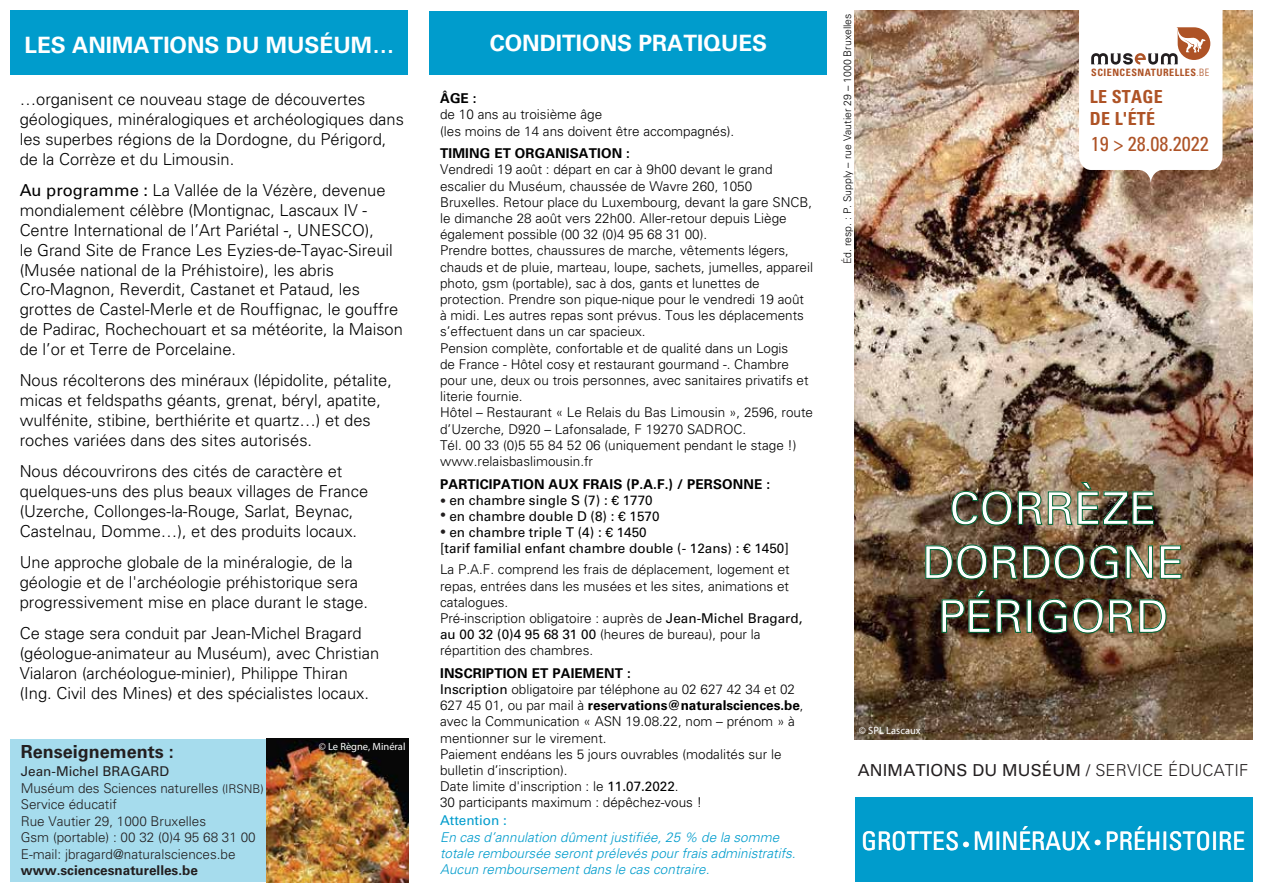
<style>
.page{position:relative;width:1263px;height:893px;background:#fff}
.page>*{position:absolute;margin:0;border:0;box-sizing:border-box;transform-origin:0 0}
.t1{font:45px/54px "Univers LT Std";color:#fff;text-align:center}
.t2{font:condensed 25.5px "Univers LT Std";color:#fff}
.t3{font:700 22.5px "Univers LT Std";color:#fff}
.t4{font:condensed 20.25px "Univers LT Std";color:#ae5326}
.t5{font:700 18px "Univers LT Std";color:#231f20}
.t6{font:700 condensed 18px/21.6px "Univers LT Std";letter-spacing:.015em;color:#ae5326}
.t7{font:300 16.5px/19.8px "Univers LT Std";color:#000}
.t8{font:16.5px "Univers LT Std";letter-spacing:.01em;color:#231f20}
.t9{font:300 13.5px/16.2px "Univers LT Std";color:#000}
.t10{font:300 13.5px/16.5px "Univers LT Std";color:#231f20}
.t11{font:italic 300 13.5px/16.2px "Univers LT Std";color:#009ccc}
.t12{font:13.5px/16.2px "Univers LT Std";color:#000}
.t13{font:700 13.5px "Univers LT Std";letter-spacing:.01em;color:#000}
.t14{font:700 13.5px "Univers LT Std";color:#231f20}
.t15{font:13.5px "Univers LT Std";color:#009ccc}
.t16{font:300 10.5px "Univers LT Std";color:#000}
.t17{font:10.5px "Myriad Pro";color:#fff}
.t18{font:700 condensed 10.2px "Univers LT Std";letter-spacing:.05em;color:#ae5326}
.s1{font-weight:400}
.s2{font-size:12px}
.s3{font-weight:300;font-size:12px;color:#231f20}
.s4{font-weight:700}
.s5{color:#231f20}
.s6{font-weight:300}
.s7{font-size:18px}
</style>
<div class="page">
<div style="left:11px;top:11px;width:397px;height:64px;background:#009ccc"></div>
<div style="left:429px;top:11px;width:398px;height:63px;background:#009ccc"></div>
<div style="left:855px;top:798px;width:397px;height:84px;background:#009ccc"></div>
<div style="left:11px;top:739px;width:397px;height:143px;background:#a6dced"></div>
<img style="left:267px;top:739px;width:141px;height:143px">
<img style="left:855px;top:11px;width:397px;height:728px">
<svg style="left:951px;top:491px;width:61px;height:34px;background:#47452f"></svg>
<svg style="left:1018px;top:492px;width:24px;height:33px"></svg>
<img style="left:1048px;top:482px;width:106px;height:43px">
<svg style="left:925px;top:545px;width:62px;height:34px;background:#4b472e"></svg>
<svg style="left:993px;top:546px;width:24px;height:33px"></svg>
<svg style="left:1023px;top:545px;width:61px;height:34px;background:#3d3922"></svg>
<svg style="left:1090px;top:545px;width:28px;height:34px"></svg>
<svg style="left:1126px;top:546px;width:27px;height:33px"></svg>
<svg style="left:1160px;top:546px;width:21px;height:33px"></svg>
<svg style="left:942px;top:590px;width:48px;height:43px;background:#38331e"></svg>
<svg style="left:997px;top:600px;width:24px;height:33px"></svg>
<div style="left:1027px;top:600px;width:5px;height:32px;border:1px solid #006838"></div>
<svg style="left:1038px;top:599px;width:29px;height:34px"></svg>
<svg style="left:1073px;top:599px;width:30px;height:34px"></svg>
<svg style="left:1109px;top:600px;width:24px;height:33px"></svg>
<svg style="left:1139px;top:600px;width:27px;height:33px"></svg>
<svg style="left:1079px;top:11px;width:143px;height:173px"></svg>
<h3 class="t3" style="left:25px;top:31px;width:372px">LES ANIMATIONS DU MUSÉUM…</h3>
<h3 class="t3" style="left:490px;top:29px;width:279px">CONDITIONS PRATIQUES</h3>
<p class="t7" style="left:20px;top:90px;width:386px">…organisent ce nouveau stage de découvertes géologiques, minéralogiques et archéologiques dans les superbes régions de la Dordogne, du Périgord, de la Corrèze et du Limousin.</p>
<p class="t7" style="left:20px;top:181px;width:385px"><span class="s1">Au programme :</span> La Vallée de la Vézère, devenue mondialement célèbre (Montignac, Lascaux IV - Centre International de l’Art Pariétal -, UNESCO),<br>le Grand Site de France Les Eyzies-de-Tayac-Sireuil (Musée national de la Préhistoire), les abris Cro-Magnon, Reverdit, Castanet et Pataud, les grottes de Castel-Merle et de Rouffignac, le gouffre de Padirac, Rochechouart et sa météorite, la Maison de l’or et Terre de Porcelaine.</p>
<p class="t7" style="left:20px;top:371px;width:374px">Nous récolterons des minéraux (lépidolite, pétalite, micas et feldspaths géants, grenat, béryl, apatite, wulfénite, stibine, berthiérite et quartz…) et des roches variées dans des sites autorisés.</p>
<p class="t7" style="left:20px;top:461px;width:350px">Nous découvrirons des cités de caractère et quelques-uns des plus beaux villages de France (Uzerche, Collonges-la-Rouge, Sarlat, Beynac, Castelnau, Domme…), et des produits locaux.</p>
<p class="t7" style="left:20px;top:552px;width:350px">Une approche globale de la minéralogie, de la géologie et de l'archéologie préhistorique sera progressivement mise en place durant le stage.</p>
<p class="t7" style="left:20px;top:623px;width:361px">Ce stage sera conduit par Jean-Michel Bragard (géologue-animateur au Muséum), avec Christian Vialaron (archéologue-minier), Philippe Thiran (Ing. Civil des Mines) et des spécialistes locaux.</p>
<h3 class="t5" style="left:21px;top:741px;width:155px">Renseignements :</h3>
<p class="t10" style="left:21px;top:763px;width:244px"><span class="s1">Jean-Michel BRAGARD<br></span>Muséum des Sciences naturelles <span class="s2">(IRSNB)<br></span>Service éducatif<br>Rue Vautier 29, 1000 Bruxelles<br>Gsm (portable) : 00 32 (0)4 95 68 31 00<br>E-mail: jbragard@naturalsciences.be</p>
<p class="t14" style="left:21px;top:863px;width:179px">www.sciencesnaturelles.be</p>
<p class="t17" style="left:319px;top:740px;width:88px">© Le Règne, Minéral</p>
<p class="t13" style="left:440px;top:91px;width:38px">ÂGE :</p>
<p class="t9" style="left:440px;top:107px;width:296px">de 10 ans au troisième âge<br>(les moins de 14 ans doivent être accompagnés).</p>
<p class="t13" style="left:440px;top:146px;width:191px">TIMING ET ORGANISATION :</p>
<p class="t9" style="left:440px;top:162px;width:374px">Vendredi 19 août : départ en car à 9h00 devant le grand escalier du Muséum, chaussée de Wavre 260, 1050<br>Bruxelles. Retour place du Luxembourg, devant la gare SNCB, le dimanche 28 août vers 22h00. Aller-retour depuis Liège également possible (00 32 (0)4 95 68 31 00).<br>Prendre bottes, chaussures de marche, vêtements légers, chauds et de pluie, marteau, loupe, sachets, jumelles, appareil photo, gsm (portable), sac à dos, gants et lunettes de protection. Prendre son pique-nique pour le vendredi 19 août à midi. Les autres repas sont prévus. Tous les déplacements s’effectuent dans un car spacieux.<br>Pension complète, confortable et de qualité dans un Logis<br>de France - Hôtel cosy et restaurant gourmand -. Chambre pour une, deux ou trois personnes, avec sanitaires privatifs et literie fournie.<br>Hôtel – Restaurant « Le Relais du Bas Limousin », 2596, route d’Uzerche, D920 – Lafonsalade, F 19270 SADROC.<br>Tél. 00 33 (0)5 55 84 52 06 (uniquement pendant le stage !) www.relaisbaslimousin.fr</p>
<p class="t13" style="left:440px;top:476px;width:331px">PARTICIPATION AUX FRAIS (P.A.F.) / PERSONNE :</p>
<p class="t12" style="left:440px;top:492px;width:214px"><span class="s3">•</span> en chambre single S (7) : € 1770</p>
<p class="t12" style="left:440px;top:508px;width:221px"><span class="s3">•</span> en chambre double D (8) : € 1570</p>
<p class="t12" style="left:440px;top:524px;width:350px"><span class="s3">•</span> en chambre triple T (4) : € 1450<br>[tarif familial enfant chambre double (- 12ans) : € 1450]</p>
<p class="t9" style="left:440px;top:561px;width:364px">La P.A.F. comprend les frais de déplacement, logement et repas, entrées dans les musées et les sites, animations et catalogues.<br>Pré-inscription obligatoire : auprès de <span class="s1">Jean-Michel Bragard, au 00 32 (0)4 95 68 31 00</span> (heures de bureau), pour la répartition des chambres.</p>
<p class="t9" style="left:440px;top:665px;width:365px"><span class="s4">INSCRIPTION ET PAIEMENT :<br></span><span class="s1">Inscription</span> obligatoire par téléphone au 02 627 42 34 et 02<br>627 45 01, ou par mail à <span class="s4">reservations@naturalsciences.be</span>, avec la Communication « ASN 19.08.22, nom – prénom » à mentionner sur le virement.<br>Paiement endéans les 5 jours ouvrables (modalités sur le bulletin d’inscription).<br>Date limite d'inscription : le <span class="s1">11.07.2022</span>.<br>30 participants maximum : dépêchez-vous !</p>
<p class="t15" style="left:440px;top:813px;width:68px">Attention :</p>
<p class="t11" style="left:440px;top:829px;width:357px">En cas d’annulation dûment justifiée, 25 % de la somme totale remboursée seront prélevés pour frais administratifs.<br>Aucun remboursement dans le cas contraire.</p>
<p class="t16" style="left:841px;top:264px;width:252px;rotate:-90deg"><span class="s5">É</span>d. resp. : P. Supply – rue Vautier 29 – 1000 Bruxelles</p>
<p class="t18" style="left:1091px;top:66px;width:120px">SCIENCESNATURELLES<span class="s6">.BE</span></p>
<h3 class="t6" style="left:1090px;top:86px;width:74px">LE STAGE<br>DE L'ÉTÉ</h3>
<h3 class="t4" style="left:1091px;top:131px;width:120px">19 &gt; 28.08.2022</h3>
<h1 class="t1" style="left:922px;top:482px;width:264px">CORRÈZE<br>DORDOGNE<br>PÉRIGORD</h1>
<p class="t17" style="left:859px;top:724px;width:63px">© SPL Lascaux</p>
<p class="t8" style="left:858px;top:760px;width:392px">ANIMATIONS DU MUSÉUM / <span class="s6">SERVICE ÉDUCATIF</span></p>
<h2 class="t2" style="left:861px;top:825px;width:385px">GROTTES <span class="s7">•</span> MINÉRAUX <span class="s7">•</span> PRÉHISTOIRE</h2>
</div>
